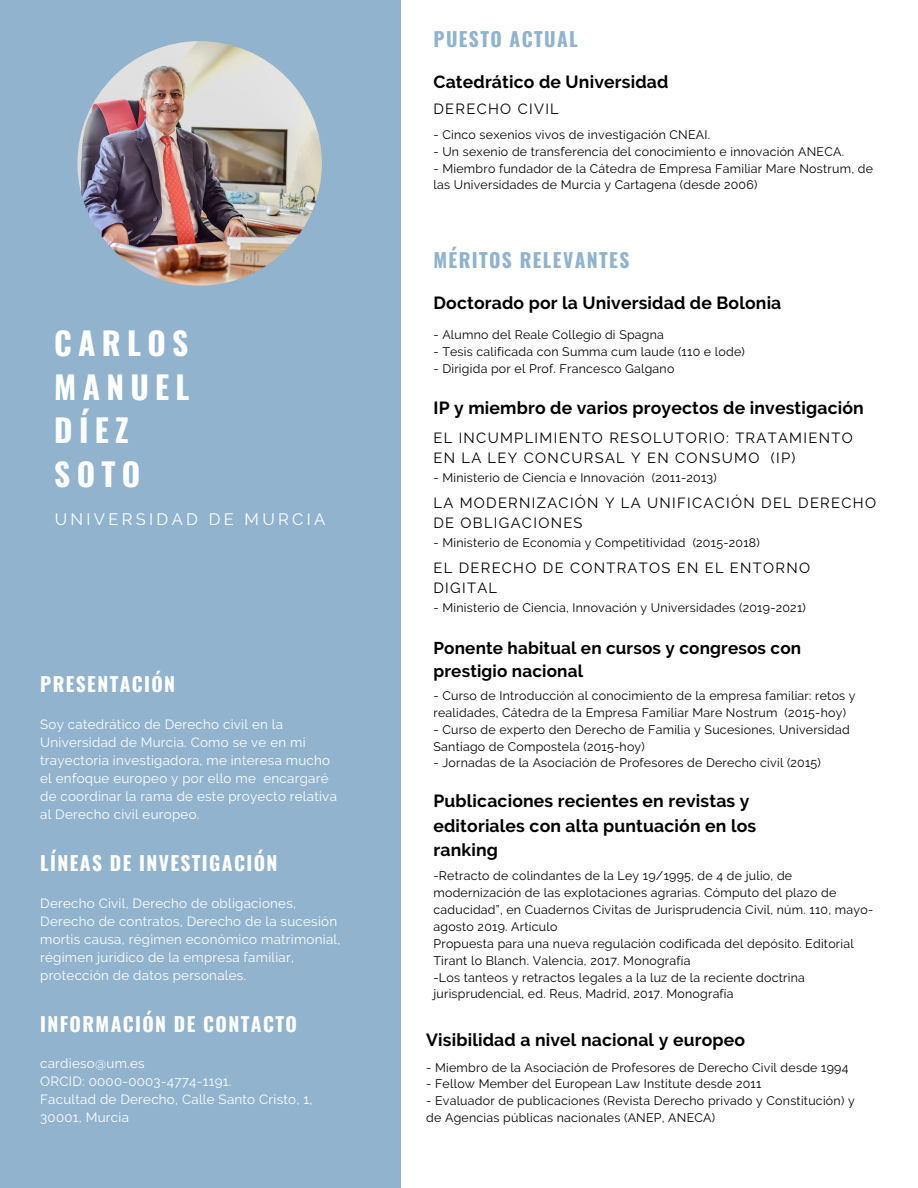
<style>
.page{position:relative;width:918px;height:1188px;background:#fff}
.page>*{position:absolute;margin:0;border:0;box-sizing:border-box;transform-origin:0 0}
.t1{font:700 31.5px/43.8px "Oswald";letter-spacing:.2em;color:#fff}
.t2{font:700 19.5px "Oswald";letter-spacing:.07em;color:#fff}
.t3{font:700 19.5px "Oswald";letter-spacing:.07em;color:#91b3cd}
.t4{font:700 17.55px/24.5px "Raleway";letter-spacing:.01em;color:#000}
.t5{font:700 17.1px/23.9px "Raleway";letter-spacing:.01em;color:#000}
.t6{font:16.5px "Raleway";letter-spacing:.2em;color:#fff}
.t7{font:14.7px/20.2px "Raleway";letter-spacing:.09em;color:#000}
.t8{font:13.35px/18px "Raleway";letter-spacing:.02em;color:#fff}
.t9{font:12.3px/16.8px "Raleway";letter-spacing:.02em;color:#000}
</style>
<div class="page">
<div style="left:0;top:0;width:400px;height:1188px;background:#91b3cd"></div>
<img style="left:77px;top:41px;width:245px;height:245px;border-radius:50%">
<h1 class="t1" style="left:54px;top:320px;width:137px">CARLOS<br>MANUEL<br>DÍEZ<br>SOTO</h1>
<h3 class="t6" style="left:55px;top:510px;width:272px">UNIVERSIDAD DE MURCIA</h3>
<h2 class="t2" style="left:40px;top:668px;width:136px">PRESENTACIÓN</h2>
<p class="t8" style="left:40px;top:715px;width:298px">Soy catedrático de Derecho civil en la Universidad de Murcia. Como se ve en mi trayectoria investigadora, me interesa mucho el enfoque europeo y por ello me encargaré de coordinar la rama de este proyecto relativa al Derecho civil europeo.</p>
<h2 class="t2" style="left:40px;top:848px;width:239px">LÍNEAS DE INVESTIGACIÓN</h2>
<p class="t8" style="left:40px;top:895px;width:302px">Derecho Civil, Derecho de obligaciones, Derecho de contratos, Derecho de la sucesión mortis causa, régimen económico matrimonial, régimen jurídico de la empresa familiar, protección de datos personales.</p>
<h2 class="t2" style="left:40px;top:1009px;width:258px">INFORMACIÓN DE CONTACTO</h2>
<p class="t8" style="left:40px;top:1055px;width:274px">cardieso@um.es<br>ORCID: 0000-0003-4774-1191.<br>Facultad de Derecho, Calle Santo Cristo, 1,<br>30001, Murcia</p>
<h2 class="t3" style="left:433px;top:23px;width:146px">PUESTO ACTUAL</h2>
<h3 class="t4" style="left:433px;top:69px;width:236px">Catedrático de Universidad</h3>
<p class="t7" style="left:433px;top:98px;width:127px">DERECHO CIVIL</p>
<p class="t9" style="left:433px;top:126px;width:278px">- Cinco sexenios vivos de investigación CNEAI.</p>
<p class="t9" style="left:433px;top:143px;width:412px">- Un sexenio de transferencia del conocimiento e innovación ANECA.</p>
<p class="t9" style="left:433px;top:160px;width:441px">- Miembro fundador de la Cátedra de Empresa Familiar Mare Nostrum, de las Universidades de Murcia y Cartagena (desde 2006)</p>
<h2 class="t3" style="left:433px;top:245px;width:197px">MÉRITOS RELEVANTES</h2>
<h3 class="t4" style="left:433px;top:291px;width:349px">Doctorado por la Universidad de Bolonia</h3>
<p class="t9" style="left:433px;top:326px;width:232px">- Alumno del Reale Collegio di Spagna</p>
<p class="t9" style="left:433px;top:343px;width:313px">- Tesis calificada con Summa cum laude (110 e lode)</p>
<p class="t9" style="left:433px;top:360px;width:243px">- Dirigida por el Prof. Francesco Galgano</p>
<h3 class="t4" style="left:433px;top:395px;width:432px">IP y miembro de varios proyectos de investigación</h3>
<p class="t7" style="left:433px;top:427px;width:421px">EL INCUMPLIMIENTO RESOLUTORIO: TRATAMIENTO<br>EN LA LEY CONCURSAL Y EN CONSUMO (IP)</p>
<p class="t9" style="left:433px;top:469px;width:285px">- Ministerio de Ciencia e Innovación (2011-2013)</p>
<p class="t7" style="left:433px;top:492px;width:444px">LA MODERNIZACIÓN Y LA UNIFICACIÓN DEL DERECHO<br>DE OBLIGACIONES</p>
<p class="t9" style="left:433px;top:534px;width:328px">- Ministerio de Economía y Competitividad (2015-2018)</p>
<p class="t7" style="left:433px;top:558px;width:378px">EL DERECHO DE CONTRATOS EN EL ENTORNO<br>DIGITAL</p>
<p class="t9" style="left:433px;top:600px;width:374px">- Ministerio de Ciencia, Innovación y Universidades (2019-2021)</p>
<h3 class="t5" style="left:433px;top:636px;width:369px">Ponente habitual en cursos y congresos con prestigio nacional</h3>
<p class="t9" style="left:433px;top:687px;width:424px">- Curso de Introducción al conocimiento de la empresa familiar: retos y realidades, Cátedra de la Empresa Familiar Mare Nostrum (2015-hoy)</p>
<p class="t9" style="left:433px;top:721px;width:418px">- Curso de experto den Derecho de Familia y Sucesiones, Universidad<br>Santiago de Compostela (2015-hoy)</p>
<p class="t9" style="left:433px;top:755px;width:389px">- Jornadas de la Asociación de Profesores de Derecho civil (2015)</p>
<h3 class="t4" style="left:433px;top:789px;width:324px">Publicaciones recientes en revistas y editoriales con alta puntuación en los ranking</h3>
<p class="t9" style="left:433px;top:868px;width:441px">-Retracto de colindantes de la Ley 19/1995, de 4 de julio, de modernización de las explotaciones agrarias. Cómputo del plazo de caducidad”, en Cuadernos Civitas de Jurisprudencia Civil, núm. 110, mayo&shy;agosto 2019. Artículo<br>Propuesta para una nueva regulación codificada del depósito. Editorial Tirant lo Blanch. Valencia, 2017. Monografía<br>-Los tanteos y retractos legales a la luz de la reciente doctrina jurisprudencial, ed. Reus, Madrid, 2017. Monografía</p>
<h3 class="t4" style="left:426px;top:1028px;width:320px">Visibilidad a nivel nacional y europeo</h3>
<p class="t9" style="left:426px;top:1059px;width:424px">- Miembro de la Asociación de Profesores de Derecho Civil desde 1994</p>
<p class="t9" style="left:426px;top:1076px;width:337px">- Fellow Member del European Law Institute desde 2011</p>
<p class="t9" style="left:426px;top:1093px;width:430px">- Evaluador de publicaciones (Revista Derecho privado y Constitución) y de Agencias públicas nacionales (ANEP, ANECA)</p>
</div>
